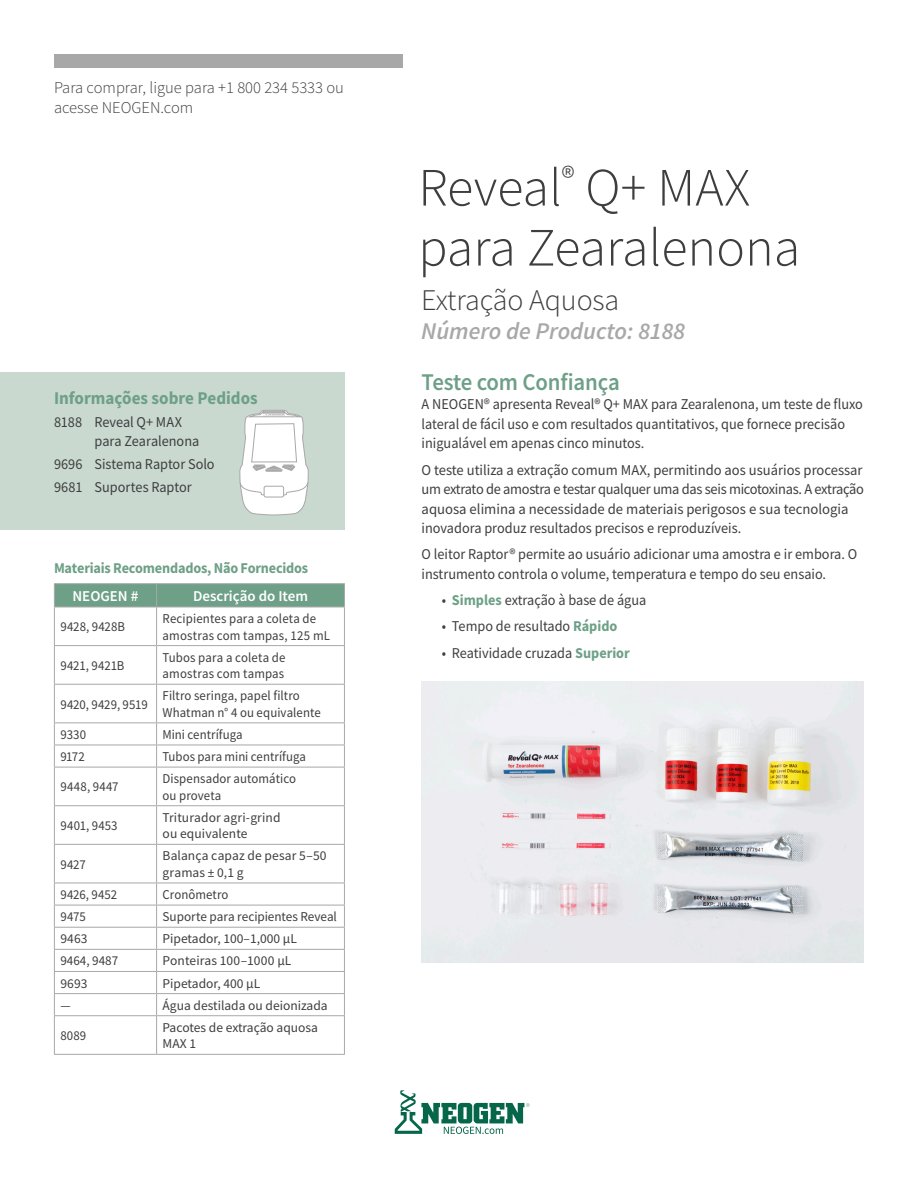
<style>
.page{position:relative;width:918px;height:1188px;background:#fff}
.page>*{position:absolute;margin:0;border:0;box-sizing:border-box;transform-origin:0 0}
.t1{font:300 54px/60px "Source Sans Pro";color:#3e3e3f}
.Subhead{font:300 30px "Source Sans Pro";letter-spacing:-.005em;color:#3e3e3f}
.Subhead-2{font:italic 600 24px "Source Sans Pro";color:#a8a8a8}
.Subhead-3{font:600 24px "Source Sans Pro";letter-spacing:-.005em;color:#6ea087;scale:.95 1}
.Subhead_2{font:700 18px "Source Sans Pro";color:#6ea087;scale:.95 1}
.t2{font:300 16.5px/19.8px "Source Sans Pro";color:#3e3e3f}
.Body_Copy_Source_San{font:15px/19.5px "Source Sans Pro";color:#3e3e3f;scale:.95 1}
.Body_Copy_Source_San-2{font:15px/19.5px "Source Sans Pro";color:#3e3e3f}
.Subhead_2-2{font:700 15px "Source Sans Pro";letter-spacing:-.015em;color:#6ea087;scale:.95 1}
.Table_Titles{font:600 15px "Source Sans Pro";color:#fff}
.Table_Copy{font:13.5px/16.5px "Source Sans Pro";letter-spacing:.005em;color:#3e3e3f;scale:.95 1}
.Table_Copy-2{font:13.5px/16.5px "Source Sans Pro";letter-spacing:.005em;color:#3e3e3f}
.Table_Copy-3{font:13.5px "Source Sans Pro";letter-spacing:.025em;color:#3e3e3f;scale:.95 1}
.s1{font-weight:700;color:#6ea087}
</style>
<div class="page">
<div style="left:0;top:372px;width:345px;height:157px;background:#c9d9d0"></div>
<div style="left:54px;top:54px;width:349px;height:14px;background:#a8a8a8"></div>
<svg style="left:395px;top:1090px;width:135px;height:44px"></svg>
<svg style="left:239px;top:410px;width:70px;height:105px"></svg>
<img style="left:422px;top:682px;width:442px;height:280px">
<hr style="left:54px;top:583px;width:103px;height:1px;background:#a8a8a8">
<hr style="left:157px;top:583px;width:188px;height:1px;background:#a8a8a8">
<svg style="left:54px;top:584px;width:291px;height:23px;background:#70a088"></svg>
<hr style="left:54px;top:607px;width:103px;height:1px;background:#a8a8a8">
<hr style="left:54px;top:607px;width:1px;height:38px;background:#a8a8a8">
<hr style="left:157px;top:607px;width:188px;height:1px;background:#a8a8a8">
<hr style="left:156px;top:607px;width:1px;height:38px;background:#a8a8a8">
<hr style="left:344px;top:607px;width:1px;height:38px;background:#a8a8a8">
<hr style="left:54px;top:645px;width:103px;height:1px;background:#a8a8a8">
<hr style="left:54px;top:646px;width:1px;height:38px;background:#a8a8a8">
<hr style="left:157px;top:645px;width:188px;height:1px;background:#a8a8a8">
<hr style="left:156px;top:646px;width:1px;height:38px;background:#a8a8a8">
<hr style="left:344px;top:646px;width:1px;height:38px;background:#a8a8a8">
<hr style="left:54px;top:684px;width:103px;height:1px;background:#a8a8a8">
<hr style="left:54px;top:685px;width:1px;height:37px;background:#a8a8a8">
<hr style="left:157px;top:684px;width:188px;height:1px;background:#a8a8a8">
<hr style="left:156px;top:685px;width:1px;height:37px;background:#a8a8a8">
<hr style="left:344px;top:685px;width:1px;height:37px;background:#a8a8a8">
<hr style="left:54px;top:722px;width:103px;height:1px;background:#a8a8a8">
<hr style="left:157px;top:722px;width:188px;height:1px;background:#a8a8a8">
<hr style="left:54px;top:745px;width:103px;height:1px;background:#a8a8a8">
<svg style="left:54px;top:723px;width:1px;height:44px"></svg>
<hr style="left:157px;top:745px;width:188px;height:1px;background:#a8a8a8">
<svg style="left:156px;top:723px;width:1px;height:44px"></svg>
<svg style="left:344px;top:723px;width:1px;height:44px"></svg>
<hr style="left:54px;top:767px;width:103px;height:1px;background:#a8a8a8">
<hr style="left:54px;top:767px;width:1px;height:38px;background:#a8a8a8">
<hr style="left:157px;top:767px;width:188px;height:1px;background:#a8a8a8">
<hr style="left:156px;top:767px;width:1px;height:38px;background:#a8a8a8">
<hr style="left:344px;top:767px;width:1px;height:38px;background:#a8a8a8">
<hr style="left:54px;top:805px;width:103px;height:1px;background:#a8a8a8">
<hr style="left:54px;top:806px;width:1px;height:38px;background:#a8a8a8">
<hr style="left:157px;top:805px;width:188px;height:1px;background:#a8a8a8">
<hr style="left:156px;top:806px;width:1px;height:38px;background:#a8a8a8">
<hr style="left:344px;top:806px;width:1px;height:38px;background:#a8a8a8">
<hr style="left:54px;top:844px;width:103px;height:1px;background:#a8a8a8">
<hr style="left:54px;top:845px;width:1px;height:38px;background:#a8a8a8">
<hr style="left:157px;top:844px;width:188px;height:1px;background:#a8a8a8">
<hr style="left:156px;top:845px;width:1px;height:38px;background:#a8a8a8">
<hr style="left:344px;top:845px;width:1px;height:38px;background:#a8a8a8">
<hr style="left:54px;top:883px;width:103px;height:1px;background:#a8a8a8">
<hr style="left:157px;top:883px;width:188px;height:1px;background:#a8a8a8">
<hr style="left:54px;top:905px;width:103px;height:1px;background:#a8a8a8">
<hr style="left:157px;top:905px;width:188px;height:1px;background:#a8a8a8">
<hr style="left:54px;top:927px;width:103px;height:1px;background:#a8a8a8">
<hr style="left:157px;top:927px;width:188px;height:1px;background:#a8a8a8">
<hr style="left:54px;top:949px;width:103px;height:1px;background:#a8a8a8">
<hr style="left:157px;top:949px;width:188px;height:1px;background:#a8a8a8">
<hr style="left:54px;top:971px;width:103px;height:1px;background:#a8a8a8">
<hr style="left:157px;top:971px;width:188px;height:1px;background:#a8a8a8">
<hr style="left:54px;top:993px;width:103px;height:1px;background:#a8a8a8">
<svg style="left:54px;top:883px;width:1px;height:132px"></svg>
<hr style="left:157px;top:993px;width:188px;height:1px;background:#a8a8a8">
<svg style="left:156px;top:883px;width:1px;height:132px"></svg>
<svg style="left:344px;top:883px;width:1px;height:132px"></svg>
<hr style="left:54px;top:1015px;width:103px;height:1px;background:#a8a8a8">
<hr style="left:54px;top:1016px;width:1px;height:38px;background:#a8a8a8">
<hr style="left:157px;top:1015px;width:188px;height:1px;background:#a8a8a8">
<hr style="left:156px;top:1016px;width:1px;height:38px;background:#a8a8a8">
<hr style="left:344px;top:1016px;width:1px;height:38px;background:#a8a8a8">
<hr style="left:54px;top:1054px;width:103px;height:1px;background:#a8a8a8">
<hr style="left:157px;top:1054px;width:188px;height:1px;background:#a8a8a8">
<p class="t2" style="left:54px;top:78px;width:291px">Para comprar, ligue para +1 800 234 5333 ou acesse NEOGEN.com</p>
<p class="Subhead_2" style="left:54px;top:386px;width:216px">Informações sobre Pedidos</p>
<p class="Body_Copy_Source_San" style="left:54px;top:412px;width:136px">8188 Reveal Q+ MAX</p>
<p class="Body_Copy_Source_San" style="left:94px;top:432px;width:112px">para Zearalenona</p>
<p class="Body_Copy_Source_San" style="left:54px;top:455px;width:171px">9696 Sistema Raptor Solo</p>
<p class="Body_Copy_Source_San" style="left:54px;top:478px;width:146px">9681 Suportes Raptor</p>
<p class="Subhead_2-2" style="left:54px;top:558px;width:269px">Materiais Recomendados, Não Fornecidos</p>
<p class="Table_Titles" style="left:72px;top:586px;width:68px">NEOGEN #</p>
<p class="Table_Titles" style="left:193px;top:586px;width:117px">Descrição do Item</p>
<p class="Table_Copy" style="left:60px;top:619px;width:70px">9428, 9428B</p>
<p class="Table_Copy" style="left:163px;top:610px;width:178px">Recipientes para a coleta de amostras com tampas, 125 mL</p>
<p class="Table_Copy" style="left:60px;top:657px;width:69px">9421, 9421B</p>
<p class="Table_Copy" style="left:163px;top:649px;width:131px">Tubos para a coleta de amostras com tampas</p>
<p class="Table_Copy" style="left:60px;top:696px;width:94px">9420, 9429, 9519</p>
<p class="Table_Copy" style="left:163px;top:688px;width:168px">Filtro seringa, papel filtro<br>Whatman n° 4 ou equivalente</p>
<p class="Table_Copy" style="left:60px;top:726px;width:29px">9330</p>
<p class="Table_Copy" style="left:163px;top:726px;width:86px">Mini centrífuga</p>
<p class="Table_Copy" style="left:60px;top:748px;width:27px">9172</p>
<p class="Table_Copy" style="left:163px;top:748px;width:152px">Tubos para mini centrífuga</p>
<p class="Table_Copy-3" style="left:60px;top:778px;width:63px">9448, 9447</p>
<p class="Table_Copy" style="left:163px;top:770px;width:142px">Dispensador automático ou proveta</p>
<p class="Table_Copy" style="left:60px;top:817px;width:62px">9401, 9453</p>
<p class="Table_Copy-2" style="left:163px;top:809px;width:119px">Triturador agri-grind ou equivalente</p>
<p class="Table_Copy" style="left:60px;top:856px;width:28px">9427</p>
<p class="Table_Copy-2" style="left:163px;top:848px;width:166px">Balança capaz de pesar 5–50 gramas ± 0,1 g</p>
<p class="Table_Copy" style="left:60px;top:886px;width:61px">9426, 9452</p>
<p class="Table_Copy" style="left:163px;top:886px;width:71px">Cronômetro</p>
<p class="Table_Copy" style="left:60px;top:908px;width:28px">9475</p>
<p class="Table_Copy-2" style="left:163px;top:908px;width:176px">Suporte para recipientes Reveal</p>
<p class="Table_Copy-2" style="left:60px;top:931px;width:29px">9463</p>
<p class="Table_Copy-2" style="left:163px;top:931px;width:136px">Pipetador, 100–1,000 µL</p>
<p class="Table_Copy-2" style="left:60px;top:953px;width:59px">9464, 9487</p>
<p class="Table_Copy-2" style="left:163px;top:953px;width:130px">Ponteiras 100–1000 µL</p>
<p class="Table_Copy-2" style="left:60px;top:975px;width:29px">9693</p>
<p class="Table_Copy-2" style="left:163px;top:975px;width:99px">Pipetador, 400 µL</p>
<p class="Table_Copy" style="left:60px;top:997px;width:12px">—</p>
<p class="Table_Copy-2" style="left:163px;top:997px;width:167px">Água destilada ou deionizada</p>
<p class="Table_Copy" style="left:60px;top:1027px;width:29px">8089</p>
<p class="Table_Copy-2" style="left:163px;top:1019px;width:157px">Pacotes de extração aquosa<br>MAX 1</p>
<p class="t1" style="left:418px;top:158px;width:384px">Reveal<sup>®</sup> Q+ MAX para Zearalenona</p>
<p class="Subhead" style="left:421px;top:282px;width:200px">Extração Aquosa</p>
<p class="Subhead-2" style="left:421px;top:315px;width:265px">Número de Producto: 8188</p>
<p class="Subhead-3" style="left:422px;top:366px;width:210px">Teste com Confiança</p>
<p class="Body_Copy_Source_San" style="left:422px;top:395px;width:466px">A NEOGEN® apresenta Reveal® Q+ MAX para Zearalenona, um teste de fluxo lateral de fácil uso e com resultados quantitativos, que fornece precisão inigualável em apenas cinco minutos.</p>
<p class="Body_Copy_Source_San-2" style="left:422px;top:460px;width:444px">O teste utiliza a extração comum MAX, permitindo aos usuários processar um extrato de amostra e testar qualquer uma das seis micotoxinas. A extração aquosa elimina a necessidade de materiais perigosos e sua tecnologia inovadora produz resultados precisos e reproduzíveis.</p>
<p class="Body_Copy_Source_San" style="left:422px;top:545px;width:460px">O leitor Raptor® permite ao usuário adicionar uma amostra e ir embora. O instrumento controla o volume, temperatura e tempo do seu ensaio.</p>
<p class="Body_Copy_Source_San" style="left:442px;top:590px;width:217px">• <span class="s1">Simples</span> extração à base de água</p>
<p class="Body_Copy_Source_San" style="left:442px;top:617px;width:186px">• Tempo de resultado <span class="s1">Rápido</span></p>
<p class="Body_Copy_Source_San" style="left:442px;top:643px;width:199px">• Reatividade cruzada <span class="s1">Superior</span></p>
</div>
